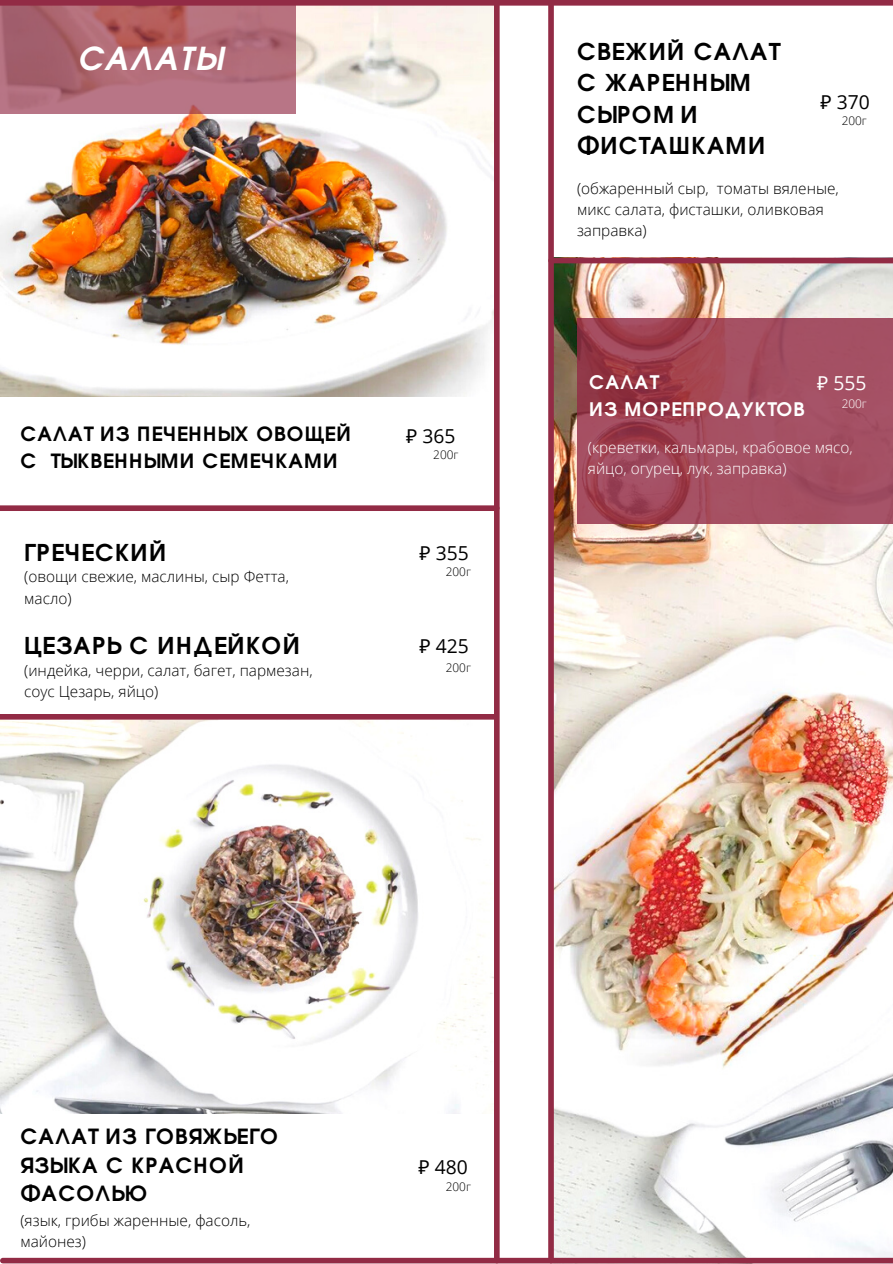
<style>
.page{position:relative;width:893px;height:1264px;background:#fff}
.page>*{position:absolute;margin:0;border:0;box-sizing:border-box;transform-origin:0 0}
.t1{font:italic 700 31.5px "Te X Gyre Adventor";letter-spacing:.065em;color:#fff}
.t2{font:700 23.1px/31.5px "Te X Gyre Adventor";letter-spacing:.065em;color:#000}
.t3{font:700 20.85px/28.5px "Te X Gyre Adventor";letter-spacing:.065em;color:#000}
.t4{font:700 19.5px/26.7px "Te X Gyre Adventor";letter-spacing:.065em;color:#000}
.t5{font:19.2px "Open Sans";color:#000}
.t6{font:19.2px "Open Sans";color:#fff}
.t7{font:700 18.6px/26.5px "Te X Gyre Adventor";letter-spacing:.065em;color:#fff}
.t8{font:300 15.3px/21.5px "Open Sans";color:#000}
.t9{font:300 15.3px/21.5px "Open Sans";color:#fff}
.t10{font:300 11.85px "Open Sans";color:#000}
.t11{font:300 11.85px "Open Sans";color:#fff}
.s1{font-family:"Noto Sans"}
</style>
<div class="page">
<img style="left:0;top:6px;width:494px;height:390px">
<img style="left:554px;top:263px;width:338px;height:994px">
<img style="left:0;top:719px;width:494px;height:393px">
<div style="left:494px;top:0;width:5px;height:1260px;background:#922b45"></div>
<div style="left:548px;top:0;width:6px;height:1260px;background:#922b45"></div>
<div style="left:3px;top:1257px;width:889px;height:6px;background:#922b45"></div>
<div style="left:0;top:0;width:892px;height:6px;background:#922b45"></div>
<div style="left:551px;top:258px;width:341px;height:5px;background:#922b45"></div>
<svg style="left:577px;top:318px;width:315px;height:206px;background:#a0495b"></svg>
<div style="left:0;top:505px;width:497px;height:6px;background:#922b45"></div>
<div style="left:0;top:714px;width:494px;height:5px;background:#922b45"></div>
<svg style="left:0;top:5px;width:296px;height:109px;background:#b06975"></svg>
<h5 class="t1" style="left:79px;top:31px;width:145px">САЛАТЫ</h5>
<h5 class="t4" style="left:20px;top:419px;width:332px">САЛАТ ИЗ ПЕЧЕННЫХ ОВОЩЕЙ<br>С ТЫКВЕННЫМИ СЕМЕЧКАМИ</h5>
<h3 class="t5" style="left:406px;top:422px;width:51px"><span class="s1">₽</span> 365</h3>
<h4 class="t10" style="left:433px;top:446px;width:27px">200г</h4>
<h5 class="t2" style="left:24px;top:534px;width:143px">ГРЕЧЕСКИЙ</h5>
<h2 class="t8" style="left:24px;top:565px;width:266px">(овощи свежие, маслины, сыр Фетта, масло)</h2>
<p class="t2" style="left:24px;top:627px;width:277px">ЦЕЗАРЬ С ИНДЕЙКОЙ</p>
<h2 class="t8" style="left:24px;top:659px;width:290px">(индейка, черри, салат, багет, пармезан, соус Цезарь, яйцо)</h2>
<h4 class="t5" style="left:419px;top:539px;width:51px"><span class="s1">₽</span> 355</h4>
<h5 class="t10" style="left:445px;top:563px;width:27px">200г</h5>
<h4 class="t5" style="left:419px;top:632px;width:51px"><span class="s1">₽</span> 425</h4>
<p class="t10" style="left:445px;top:659px;width:27px">200г</p>
<p class="t2" style="left:577px;top:33px;width:203px">СВЕЖИЙ САЛАТ<br>С ЖАРЕННЫМ<br>СЫРОМ И<br>ФИСТАШКАМИ</p>
<h5 class="t8" style="left:577px;top:177px;width:263px">(обжаренный сыр, томаты вяленые, микс салата, фисташки, оливковая заправка)</h5>
<h3 class="t5" style="left:820px;top:88px;width:51px"><span class="s1">₽</span> 370</h3>
<h4 class="t10" style="left:841px;top:113px;width:27px">200г</h4>
<h1 class="t7" style="left:589px;top:367px;width:216px">САЛАТ<br>ИЗ МОРЕПРОДУКТОВ</h1>
<h2 class="t9" style="left:588px;top:436px;width:266px">(креветки, кальмары, крабовое мясо, яйцо, огурец, лук, заправка)</h2>
<h4 class="t6" style="left:817px;top:369px;width:51px"><span class="s1">₽</span> 555</h4>
<p class="t11" style="left:841px;top:395px;width:27px">200г</p>
<p class="t3" style="left:20px;top:1120px;width:259px">САЛАТ ИЗ ГОВЯЖЬЕГО<br>ЯЗЫКА С КРАСНОЙ<br>ФАСОЛЬЮ</p>
<h2 class="t8" style="left:20px;top:1209px;width:231px">(язык, грибы жаренные, фасоль, майонез)</h2>
<h4 class="t5" style="left:418px;top:1153px;width:51px"><span class="s1">₽</span> 480</h4>
<p class="t10" style="left:445px;top:1177px;width:27px">200г</p>
</div>
